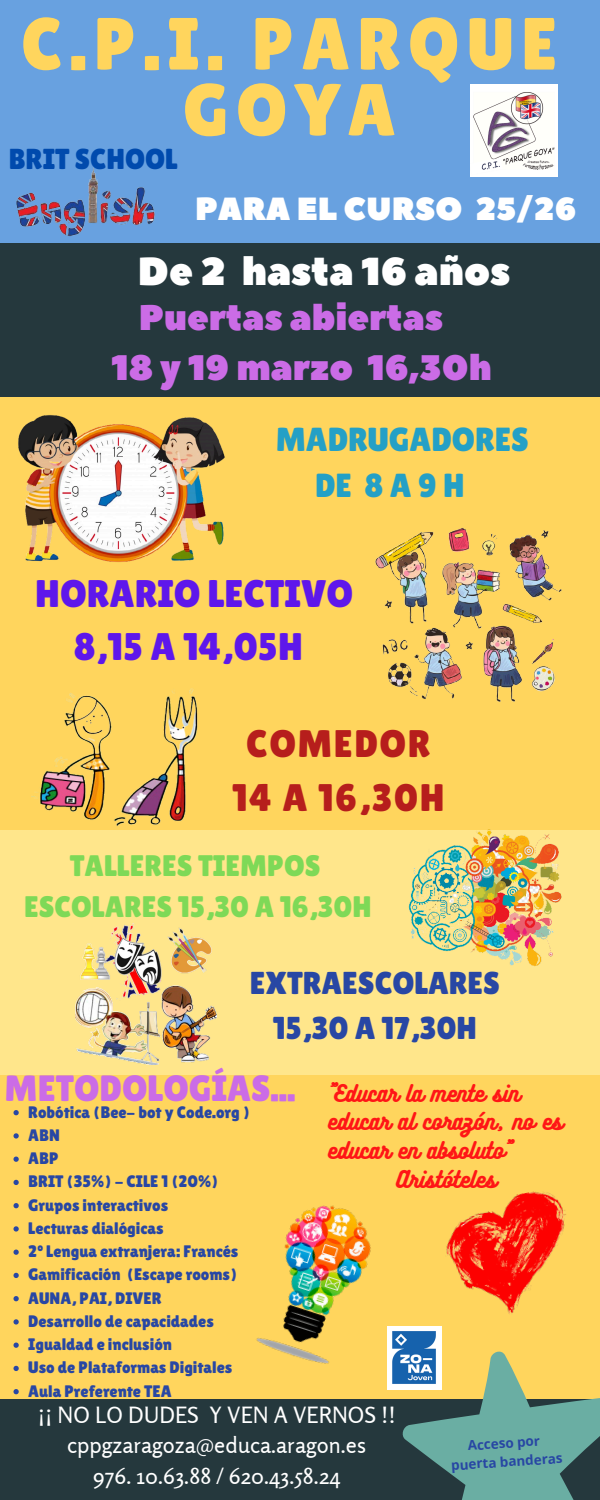
<style>
.page{position:relative;width:600px;height:1500px;background:#68a1e0}
.page>*{position:absolute;margin:0;border:0;box-sizing:border-box;transform-origin:0 0}
.t1{font:73.7px/66px "Lilita One";letter-spacing:.1em;color:#ffd55d;text-align:center}
.t2{font:39px "Peace Sans";color:#fff}
.t3{font:38.5px/53.2px "Lilita One";color:#5e17eb;text-align:center}
.t4{font:38.4px/53.2px "Lilita One";letter-spacing:.04em;color:#b61e1c;text-align:center}
.t5{font:36.5px "Lilita One";color:#cb6ce6}
.t6{font:35.4px/49.5px "Peace Sans";color:#cb6ce6}
.t7{font:33.3px/46.1px "Lilita One";color:#24a0c6}
.t8{font:32px "Peace Sans";color:#fff}
.t9{font:31.7px/44.2px "Lilita One";color:#2847a4;text-align:center}
.t10{font:29.7px/41.5px "Lilita One";color:#7ed957;text-align:center}
.t11{font:28.9px "Lilita One";color:#004aad}
.t12{font:22.3px/30.8px "Rosario";color:#fff;text-align:center}
.t13{font:20.8px "Bukhari Script";color:#ff1616}
.t14{font:16.7px "Lilita One";color:#2847a4}
.t15{font:700 13.4px "Open Sans";color:#2847a4}
</style>
<div class="page">
<div style="left:0;top:244px;width:600px;height:1256px;background:#25383d"></div>
<div style="left:0;top:397px;width:600px;height:1001px;background:#ffd55d"></div>
<div style="left:0;top:830px;width:600px;height:245px;background:#ffe68b"></div>
<img style="left:76px;top:923px;width:141px;height:141px">
<img style="left:470px;top:85px;width:88px;height:92px">
<img style="left:256px;top:1205px;width:132px;height:177px">
<img style="left:18px;top:415px;width:207px;height:147px">
<img style="left:408px;top:829px;width:154px;height:137px">
<img style="left:375px;top:528px;width:187px;height:174px">
<img style="left:31px;top:688px;width:167px;height:138px">
<img style="left:446px;top:1191px;width:120px;height:123px">
<img style="left:16px;top:167px;width:139px;height:70px">
<img style="left:388px;top:1326px;width:54px;height:64px">
<svg style="left:400px;top:1348px;width:200px;height:152px"></svg>
<svg style="left:13px;top:1110px;width:6px;height:5px"></svg>
<svg style="left:13px;top:1133px;width:6px;height:6px"></svg>
<svg style="left:13px;top:1157px;width:6px;height:5px"></svg>
<svg style="left:13px;top:1180px;width:6px;height:5px"></svg>
<svg style="left:13px;top:1203px;width:6px;height:5px"></svg>
<svg style="left:13px;top:1226px;width:6px;height:6px"></svg>
<svg style="left:13px;top:1250px;width:6px;height:5px"></svg>
<svg style="left:13px;top:1273px;width:6px;height:5px"></svg>
<svg style="left:13px;top:1296px;width:6px;height:5px"></svg>
<svg style="left:13px;top:1319px;width:6px;height:6px"></svg>
<svg style="left:13px;top:1343px;width:6px;height:5px"></svg>
<svg style="left:13px;top:1366px;width:6px;height:5px"></svg>
<svg style="left:13px;top:1389px;width:6px;height:5px"></svg>
<h1 class="t1" style="left:21px;top:11px;width:538px">C.P.I. PARQUE<br>GOYA</h1>
<p class="t11" style="left:9px;top:142px;width:171px">BRIT SCHOOL</p>
<h2 class="t8" style="left:195px;top:188px;width:383px">PARA EL CURSO 25/26</h2>
<p class="t2" style="left:138px;top:245px;width:374px">De 2 hasta 16 años</p>
<h2 class="t6" style="left:111px;top:294px;width:382px;text-indent:27px">Puertas abiertas<br>18 y 19 marzo 16,30h</h2>
<p class="t7" style="left:315px;top:416px;width:215px;text-indent:-39px">MADRUGADORES<br>DE 8A9H</p>
<p class="t3" style="left:35px;top:567px;width:319px">HORARIO LECTIVO<br>8,15 A 14,05H</p>
<h5 class="t4" style="left:232px;top:717px;width:214px">COMEDOR<br>14 A 16,30H</h5>
<p class="t10" style="left:24px;top:845px;width:349px">TALLERES TIEMPOS<br>ESCOLARES 15,30 A 16,30H</p>
<h4 class="t9" style="left:250px;top:961px;width:252px">EXTRAESCOLARES<br>15,30 A 17,30H</h4>
<h6 class="t5" style="left:5px;top:1067px;width:293px">METODOLOGÍAS...</h6>
<h5 class="t14" style="left:28px;top:1102px;width:223px">Robótica (Bee- bot y Code.org )</h5>
<p class="t14" style="left:28px;top:1125px;width:33px">ABN</p>
<h4 class="t14" style="left:28px;top:1149px;width:32px">ABP</h4>
<p class="t14" style="left:28px;top:1172px;width:192px">BRIT (35%) - CILE 1 (20%)</p>
<h3 class="t14" style="left:28px;top:1195px;width:141px">Grupos interactivos</h3>
<h3 class="t14" style="left:28px;top:1218px;width:137px">Lecturas dialógicas</h3>
<p class="t14" style="left:28px;top:1242px;width:212px">2º Lengua extranjera: Francés</p>
<p class="t14" style="left:28px;top:1265px;width:210px">Gamificación (Escape rooms)</p>
<h4 class="t14" style="left:28px;top:1288px;width:135px">AUNA, PAI, DIVER</h4>
<p class="t14" style="left:28px;top:1311px;width:187px">Desarrollo de capacidades</p>
<p class="t14" style="left:28px;top:1335px;width:145px">Igualdad e inclusión</p>
<h2 class="t14" style="left:28px;top:1358px;width:206px">Uso de Plataformas Digitales</h2>
<p class="t14" style="left:28px;top:1381px;width:145px">Aula Preferente TEA</p>
<p class="t13" style="left:328px;top:1080px;width:193px">"Educar la mente sin</p>
<p class="t13" style="left:328px;top:1108px;width:236px">educar al corazón, no es</p>
<p class="t13" style="left:328px;top:1137px;width:184px">educar en absoluto"</p>
<p class="t13" style="left:397px;top:1165px;width:101px">Aristóteles</p>
<p class="t12" style="left:38px;top:1399px;width:359px">¡¡ NO LO DUDES Y VEN A VERNOS !! cppgzaragoza@educa.aragon.es<br>976. 10.63.88 / 620.43.58.24</p>
<p class="t15" style="left:467px;top:1436px;width:74px;rotate:-4deg">Acceso por</p>
<p class="t15" style="left:451px;top:1456px;width:113px;rotate:-4deg">puerta banderas</p>
</div>
